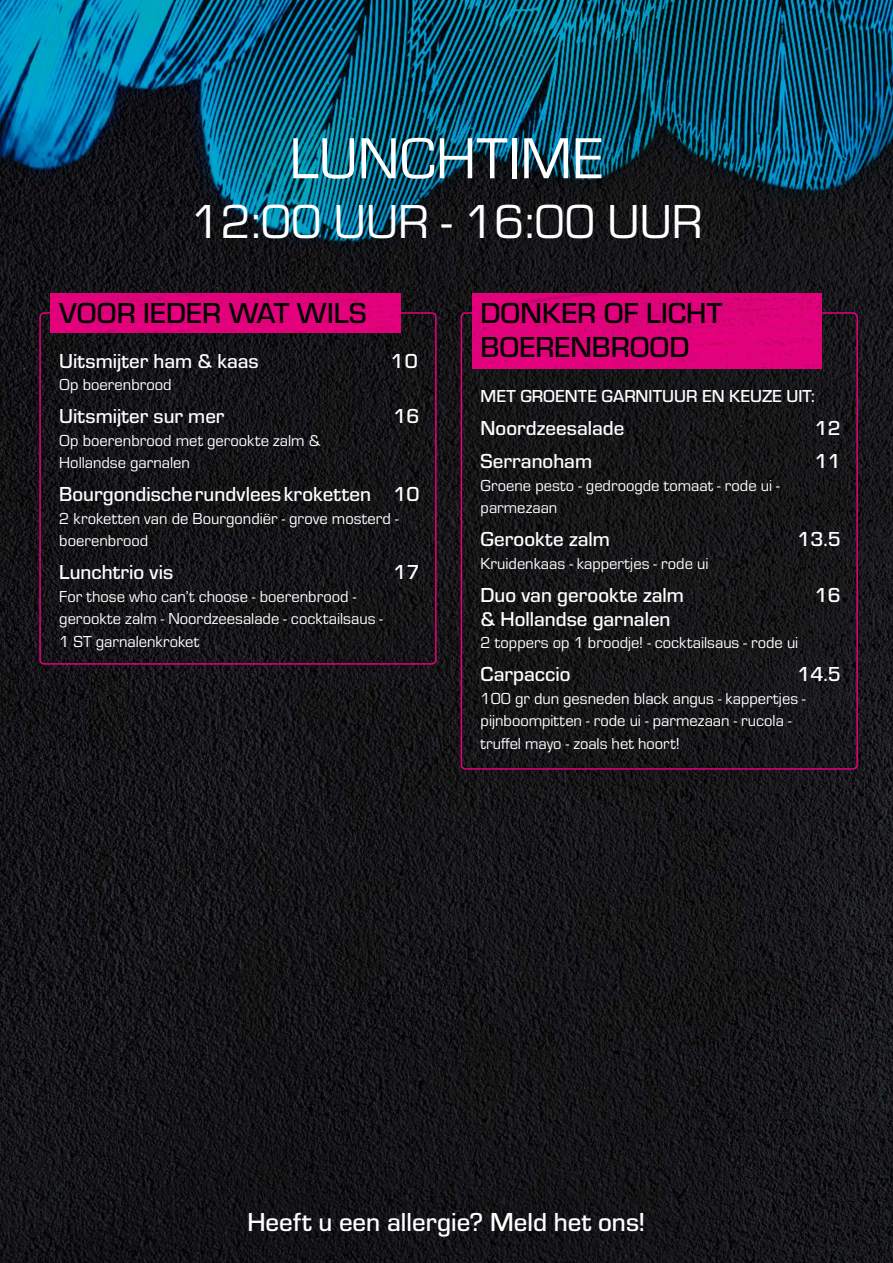
<style>
.page{position:relative;width:893px;height:1263px;background:#fff}
.page>*{position:absolute;margin:0;border:0;box-sizing:border-box;transform-origin:0 0}
.t1{font:60px "Eurostile";color:#fff}
.t2{font:49.5px "Eurostile";color:#fff}
.t3{font:500 30px/34.5px "Eurostile";color:#000}
.t4{font:500 27px "Eurostile";color:#fff}
.t5{font:500 21px "Eurostile";color:#fff}
.t6{font:500 18px "Eurostile";color:#fff}
.t7{font:16.5px/22.5px "Eurostile";color:#fff}
</style>
<div class="page">
<img style="left:0;top:0;width:893px;height:1263px">
<div style="left:39px;top:312px;width:398px;height:353px;border:2px solid #e6007d;border-radius:4px"></div>
<img style="left:51px;top:293px;width:349px;height:40px">
<div style="left:461px;top:312px;width:397px;height:458px;border:2px solid #e6007d;border-radius:4px"></div>
<img style="left:472px;top:293px;width:349px;height:75px">
<h1 class="t1" style="left:290px;top:118px;width:315px">LUNCHTIME</h1>
<h2 class="t2" style="left:190px;top:188px;width:514px">12:00 UUR - 16:00 UUR</h2>
<h3 class="t3" style="left:59px;top:294px;width:309px">VOOR IEDER WAT WILS</h3>
<p class="t5" style="left:59px;top:346px;width:201px">Uitsmijter ham &amp; kaas</p>
<p class="t5" style="left:391px;top:346px;width:29px">10</p>
<p class="t7" style="left:59px;top:373px;width:114px">Op boerenbrood</p>
<p class="t5" style="left:59px;top:402px;width:167px">Uitsmijter sur mer</p>
<p class="t5" style="left:394px;top:402px;width:28px">16</p>
<p class="t7" style="left:59px;top:428px;width:262px">Op boerenbrood met gerookte zalm &amp;<br>Hollandse garnalen</p>
<p class="t5" style="left:59px;top:480px;width:362px">Bourgondische rundvlees kroketten 10</p>
<p class="t7" style="left:59px;top:506px;width:341px">2 kroketten van de Bourgondiër - grove mosterd - boerenbrood</p>
<p class="t5" style="left:59px;top:558px;width:115px">Lunchtrio vis</p>
<p class="t5" style="left:394px;top:558px;width:28px">17</p>
<p class="t7" style="left:59px;top:584px;width:325px">For those who can’t choose - boerenbrood - gerookte zalm - Noordzeesalade - cocktailsaus -<br>1 ST garnalenkroket</p>
<h3 class="t3" style="left:481px;top:294px;width:243px">DONKER OF LICHT<br>BOERENBROOD</h3>
<p class="t6" style="left:481px;top:384px;width:336px">MET GROENTE GARNITUUR EN KEUZE UIT:</p>
<p class="t5" style="left:481px;top:414px;width:145px">Noordzeesalade</p>
<p class="t5" style="left:815px;top:414px;width:28px">12</p>
<p class="t5" style="left:481px;top:447px;width:113px">Serranoham</p>
<p class="t5" style="left:815px;top:447px;width:28px">11</p>
<p class="t7" style="left:481px;top:473px;width:301px">Groene pesto - gedroogde tomaat - rode ui - parmezaan</p>
<p class="t5" style="left:481px;top:525px;width:131px">Gerookte zalm</p>
<p class="t5" style="left:797px;top:525px;width:45px">13.5</p>
<p class="t7" style="left:481px;top:551px;width:229px">Kruidenkaas - kappertjes - rode ui</p>
<p class="t5" style="left:481px;top:580px;width:205px">Duo van gerookte zalm</p>
<p class="t5" style="left:815px;top:580px;width:28px">16</p>
<p class="t5" style="left:481px;top:604px;width:191px">&amp; Hollandse garnalen</p>
<p class="t7" style="left:481px;top:631px;width:319px">2 toppers op 1 broodje! - cocktailsaus - rode ui</p>
<p class="t5" style="left:481px;top:660px;width:91px">Carpaccio</p>
<p class="t5" style="left:797px;top:660px;width:45px">14.5</p>
<p class="t7" style="left:481px;top:686px;width:327px">100 gr dun gesneden black angus - kappertjes - pijnboompitten - rode ui - parmezaan - rucola - truffel mayo - zoals het hoort!</p>
<h3 class="t4" style="left:247px;top:1204px;width:400px">Heeft u een allergie? Meld het ons!</h3>
</div>
